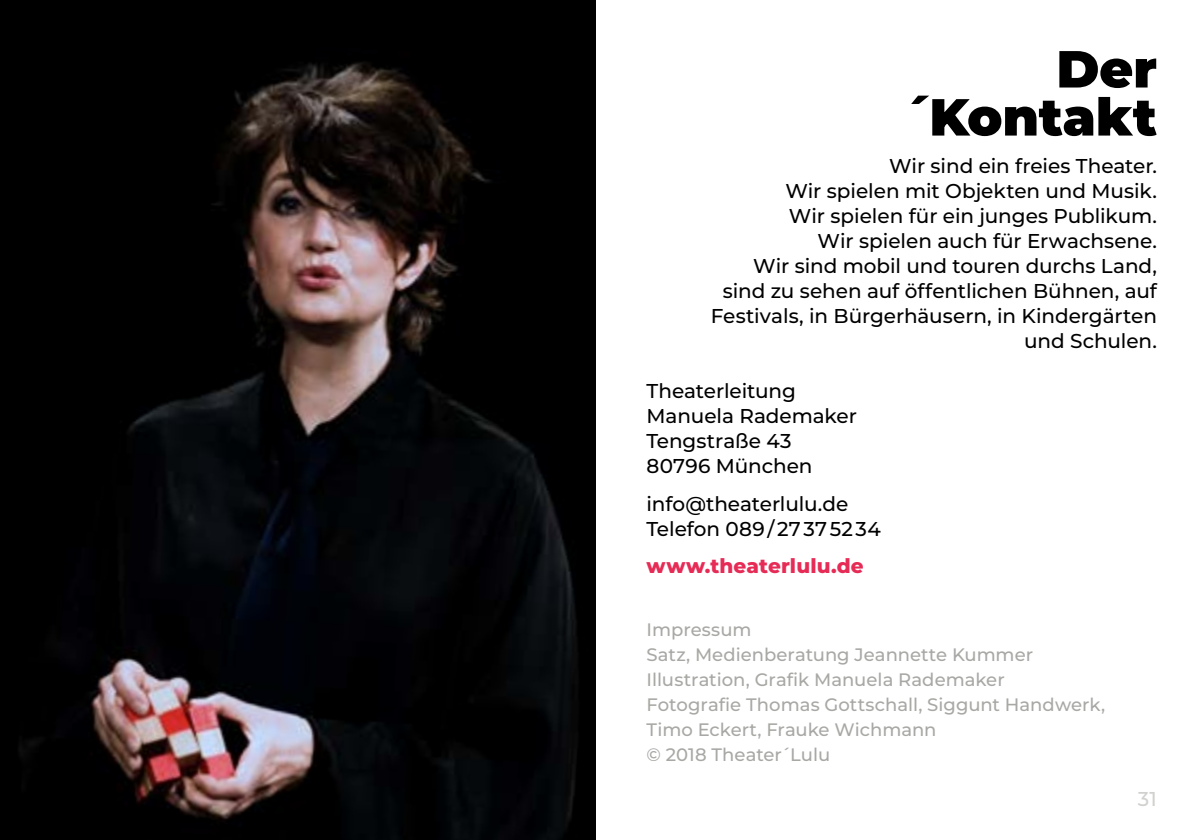
<style>
.page{position:relative;width:1191px;height:840px;background:#fff}
.page>*{position:absolute;margin:0;border:0;box-sizing:border-box;transform-origin:0 0}
.t1{font:900 52px/48px "Montserrat";color:#000;text-align:right}
.t2{font:500 20px/25px "Montserrat";letter-spacing:-.005em;color:#000}
.t3{font:800 20px "Montserrat";letter-spacing:.005em;color:#e62c56}
.t4{font:500 20px "Montserrat";color:#d1d1cf}
.t5{font:500 18px/25px "Montserrat";color:#a8a8a5}
</style>
<div class="page">
<img style="left:0;top:0;width:595px;height:839px">
<h1 class="t1" style="left:901px;top:44px;width:257px">Der ´Kontakt</h1>
<p class="t2" style="left:710px;top:153px;width:448px;text-align:right">Wir sind ein freies Theater.<br>Wir spielen mit Objekten und Musik.<br>Wir spielen für ein junges Publikum.<br>Wir spielen auch für Erwachsene.<br>Wir sind mobil und touren durchs Land, sind zu sehen auf öffentlichen Bühnen, auf Festivals, in Bürgerhäusern, in Kindergärten und Schulen.</p>
<p class="t2" style="left:646px;top:378px;width:212px">Theaterleitung<br>Manuela Rademaker<br>Tengstraße 43<br>80796 München</p>
<p class="t2" style="left:646px;top:490px;width:236px">info@theaterlulu.de<br>Telefon 089 / 27 37 52 34</p>
<p class="t3" style="left:646px;top:552px;width:219px">www.theaterlulu.de</p>
<p class="t5" style="left:646px;top:616px;width:460px">Impressum<br>Satz, Medienberatung Jeannette Kummer<br>Illustration, Grafik Manuela Rademaker<br>Fotografie Thomas Gottschall, Siggunt Handwerk,<br>Timo Eckert, Frauke Wichmann<br>© 2018 Theater´Lulu</p>
<p class="t4" style="left:1137px;top:785px;width:21px">31</p>
</div>
